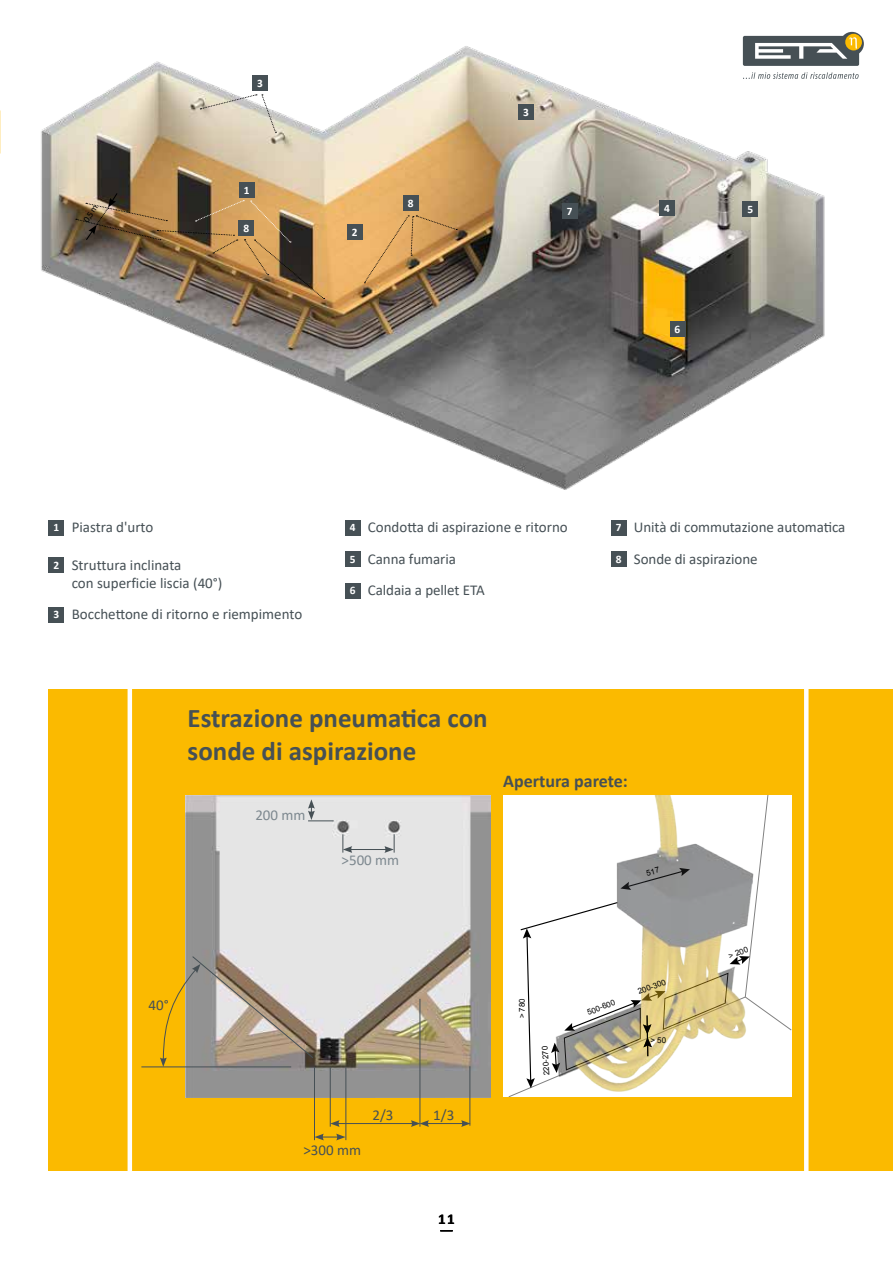
<style>
.page{position:relative;width:893px;height:1263px;background:#fff}
.page>*{position:absolute;margin:0;border:0;box-sizing:border-box;transform-origin:0 0}
.t1{font:700 27px/32.4px "Calibri";color:#465055}
.t2{font:700 18px "Calibri";color:#465055}
.t3{font:15px/31.5px "Calibri";color:#465055}
.t4{font:15px "Calibri";color:#7d888f}
.t5{font:700 15px "Calibri";color:#000}
.t6{font:700 11.4px "Calibri";color:#fff}
.t7{font:9px "Calibri";color:#000}
.t8{font:7.95px "Arial";color:#000}
.s1{font-weight:700;font-size:11.4px;color:#fff}
</style>
<div class="page">
<img style="left:41px;top:42px;width:784px;height:448px">
<div style="left:239px;top:182px;width:16px;height:16px;background:#465055"></div>
<div style="left:347px;top:224px;width:16px;height:16px;background:#465055"></div>
<div style="left:518px;top:104px;width:16px;height:16px;background:#465055"></div>
<div style="left:252px;top:75px;width:16px;height:16px;background:#465055"></div>
<div style="left:659px;top:200px;width:16px;height:16px;background:#465055"></div>
<div style="left:742px;top:201px;width:16px;height:16px;background:#465055"></div>
<div style="left:670px;top:321px;width:15px;height:16px;background:#465055"></div>
<img style="left:364px;top:215px;width:93px;height:68px">
<div style="left:49px;top:689px;width:844px;height:481px;background:#fbba00"></div>
<hr style="left:128px;top:668px;width:4px;height:522px;background:#fff">
<svg style="left:804px;top:689px;width:4px;height:482px;background:#fefefb"></svg>
<img style="left:185px;top:795px;width:305px;height:302px">
<hr style="left:470px;top:1066px;width:1px;height:60px;background:#465055">
<hr style="left:330px;top:1067px;width:1px;height:60px;background:#465055">
<hr style="left:314px;top:1067px;width:1px;height:73px;background:#465055">
<hr style="left:420px;top:999px;width:1px;height:128px;background:#465055">
<svg style="left:315px;top:1133px;width:31px;height:7px"></svg>
<hr style="left:427px;top:1123px;width:37px;height:1px;background:#465055">
<svg style="left:461px;top:1120px;width:10px;height:7px"></svg>
<svg style="left:308px;top:799px;width:26px;height:22px"></svg>
<hr style="left:350px;top:849px;width:37px;height:1px;background:#465055">
<svg style="left:384px;top:834px;width:11px;height:19px"></svg>
<svg style="left:343px;top:834px;width:9px;height:19px"></svg>
<hr style="left:141px;top:1066px;width:150px;height:1px;background:#465055">
<hr style="left:346px;top:1067px;width:1px;height:73px;background:#465055">
<hr style="left:337px;top:1123px;width:76px;height:1px;background:#465055">
<svg style="left:411px;top:1120px;width:18px;height:7px"></svg>
<svg style="left:330px;top:1120px;width:10px;height:7px"></svg>
<svg style="left:160px;top:956px;width:154px;height:111px"></svg>
<img style="left:503px;top:795px;width:288px;height:302px">
<svg style="left:519px;top:901px;width:272px;height:187px;background:#e3ded0"></svg>
<svg style="left:200px;top:94px;width:76px;height:39px;background:#dcd5c6"></svg>
<img style="left:76px;top:192px;width:249px;height:107px">
<div style="left:562px;top:203px;width:15px;height:16px;background:#465055"></div>
<div style="left:403px;top:196px;width:16px;height:15px;background:#465055"></div>
<div style="left:239px;top:220px;width:15px;height:16px;background:#465055"></div>
<div style="left:345px;top:520px;width:15px;height:15px;background:#465055"></div>
<div style="left:345px;top:551px;width:15px;height:16px;background:#465055"></div>
<div style="left:345px;top:583px;width:15px;height:15px;background:#465055"></div>
<div style="left:49px;top:520px;width:15px;height:15px;background:#465055"></div>
<div style="left:49px;top:557px;width:15px;height:16px;background:#465055"></div>
<div style="left:49px;top:607px;width:15px;height:15px;background:#465055"></div>
<div style="left:611px;top:520px;width:15px;height:15px;background:#465055"></div>
<div style="left:611px;top:551px;width:15px;height:16px;background:#465055"></div>
<div style="left:743px;top:36px;width:116px;height:30px;background:#465055;border-radius:2px"></div>
<svg style="left:840px;top:32px;width:24px;height:24px"></svg>
<div style="left:845px;top:34px;width:17px;height:16px;background:#fbba00;border-radius:50%"></div>
<svg style="left:755px;top:37px;width:102px;height:22px"></svg>
<svg style="left:743px;top:72px;width:116px;height:7px"></svg>
<svg style="left:620px;top:867px;width:70px;height:23px;background:#878888"></svg>
<p class="t7" style="left:80px;top:217px;width:20px;rotate:-55deg">0,5 m</p>
<p class="t6" style="left:257px;top:75px;width:7px">3</p>
<p class="t6" style="left:244px;top:182px;width:7px">1</p>
<p class="t6" style="left:243px;top:220px;width:7px">8</p>
<p class="t6" style="left:352px;top:224px;width:7px">2</p>
<p class="t6" style="left:408px;top:195px;width:7px">8</p>
<p class="t6" style="left:523px;top:104px;width:7px">3</p>
<p class="t6" style="left:567px;top:203px;width:7px">7</p>
<p class="t6" style="left:664px;top:200px;width:7px">4</p>
<p class="t6" style="left:747px;top:201px;width:7px">5</p>
<p class="t6" style="left:675px;top:321px;width:7px">6</p>
<p class="t3" style="left:54px;top:511px;width:101px"><span class="s1">1</span> Piastra d'urto</p>
<p class="t3" style="left:72px;top:555px;width:152px;line-height:18px;text-indent:-18px"><span class="s1">2</span> Struttura inclinata<br>con superficie liscia (40°)</p>
<p class="t3" style="left:54px;top:598px;width:250px"><span class="s1">3</span> Bocchettone di ritorno e riempimento</p>
<p class="t3" style="left:350px;top:511px;width:220px"><span class="s1">4</span> Condotta di aspirazione e ritorno<br><span class="s1">5</span> Canna fumaria<br><span class="s1">6</span> Caldaia a pellet ETA</p>
<h1 class="t1" style="left:188px;top:702px;width:302px">Estrazione pneumatica con sonde di aspirazione</h1>
<p class="t3" style="left:616px;top:511px;width:231px"><span class="s1">7</span> Unità di commutazione automatica<br><span class="s1">8</span> Sonde di aspirazione</p>
<p class="t3" style="left:148px;top:989px;width:22px">40°</p>
<p class="t4" style="left:255px;top:805px;width:52px">200 mm</p>
<p class="t4" style="left:342px;top:849px;width:59px">&gt;500 mm</p>
<p class="t3" style="left:372px;top:1099px;width:22px">2/3</p>
<p class="t3" style="left:433px;top:1099px;width:22px">1/3</p>
<p class="t3" style="left:303px;top:1134px;width:59px">&gt;300 mm</p>
<p class="t5" style="left:438px;top:1208px;width:18px">11</p>
<p class="t2" style="left:503px;top:769px;width:126px">Apertura parete:</p>
<p class="t8" style="left:517px;top:1018px;width:22px;rotate:-90deg">&gt; 780</p>
<p class="t8" style="left:586px;top:1008px;width:31px;rotate:-21deg">500-600</p>
<p class="t8" style="left:542px;top:1076px;width:31px;rotate:-94deg">220-270</p>
<p class="t8" style="left:636px;top:987px;width:31px;rotate:-21deg">200-300</p>
<p class="t8" style="left:650px;top:1035px;width:17px">&gt; 50</p>
<p class="t8" style="left:727px;top:951px;width:22px;rotate:-21deg">&gt; 200</p>
</div>
